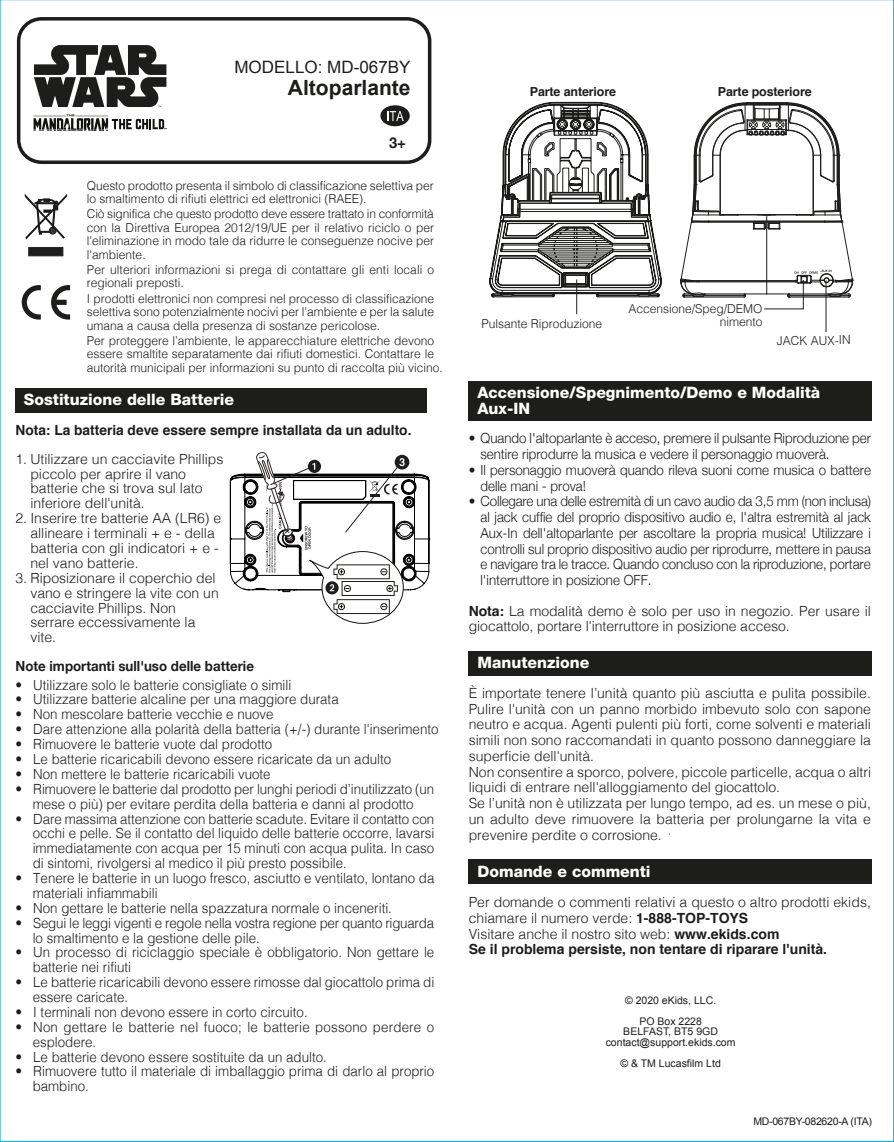
<style>
.page{position:relative;width:894px;height:1142px;background:#fff}
.page>*{position:absolute;margin:0;border:0;box-sizing:border-box;transform-origin:0 0}
.t1{font:700 21px "Arial";color:#1d1d1b}
.t2{font:16.97px "Arial";color:#1d1d1b}
.t3{font:800 15.75px/15.8px "Helvetica Neue";color:#fff}
.t4{font:700 14.88px "Helvetica Neue";color:#1d1d1b}
.t5{font:300 14px/14.9px "Helvetica";color:#1d1d1b;scale:.95 1}
.t6{font:300 14px/15.8px "Helvetica";color:#1d1d1b}
.t7{font:300 14px/15.8px "Helvetica Neue";color:#1d1d1b;scale:.95 1}
.t8{font:700 14px "Helvetica";color:#1d1d1b}
.t9{font:700 14px "Helvetica Neue";color:#1d1d1b;scale:.95 1}
.t10{font:700 12.42px "Helvetica";letter-spacing:-.01em;color:#1d1d1b}
.t11{font:300 12.25px/13.5px "Helvetica";color:#1d1d1b}
.t12{font:10.5px/21px "Arial";color:#1d1d1b;text-align:center}
.t13{font:10.5px "Arial";letter-spacing:-.025em;color:#1d1d1b}
.s1{font-weight:700}
</style>
<div class="page">
<div style="left:380px;top:105px;width:29px;height:21px;background:#1d1d1b;border-radius:50%"></div>
<svg style="left:387px;top:111px;width:16px;height:10px"></svg>
<div style="left:15px;top:388px;width:412px;height:24px;background:#1d1d1b"></div>
<div style="left:468px;top:381px;width:403px;height:39px;background:#1d1d1b"></div>
<div style="left:468px;top:859px;width:403px;height:25px;background:#1d1d1b"></div>
<div style="left:468px;top:650px;width:403px;height:25px;background:#1d1d1b"></div>
<div style="left:29px;top:247px;width:34px;height:9px;background:#1d1d1b;border:1px solid #1d1d1b"></div>
<svg style="left:25px;top:194px;width:42px;height:45px"></svg>
<svg style="left:51px;top:285px;width:19px;height:34px"></svg>
<svg style="left:22px;top:285px;width:19px;height:34px"></svg>
<div style="left:17px;top:17px;width:414px;height:147px;border:4px solid #1d1d1b;border-radius:23px"></div>
<svg style="left:34px;top:45px;width:132px;height:62px"></svg>
<svg style="left:34px;top:114px;width:132px;height:17px"></svg>
<svg style="left:230px;top:452px;width:199px;height:172px"></svg>
<svg style="left:489px;top:102px;width:172px;height:197px"></svg>
<hr style="left:576px;top:279px;width:1px;height:35px;background:#1d1d1b">
<svg style="left:680px;top:102px;width:173px;height:208px"></svg>
<hr style="left:825px;top:280px;width:1px;height:52px;background:#1d1d1b">
<p class="t2" style="left:234px;top:56px;width:178px">MODELLO: MD-067BY</p>
<h1 class="t1" style="left:288px;top:73px;width:124px">Altoparlante</h1>
<p class="t4" style="left:389px;top:131px;width:18px">3+</p>
<p class="t11" style="left:87px;top:177px;width:348px">Questo prodotto presenta il simbolo di classificazione selettiva per lo smaltimento di rifiuti elettrici ed elettronici (RAEE).</p>
<p class="t11" style="left:87px;top:206px;width:348px;text-align:justify">Ciò significa che questo prodotto deve essere trattato in conformità con la Direttiva Europea 2012/19/UE per il relativo riciclo o per l'eliminazione in modo tale da ridurre le conseguenze nocive per l'ambiente.</p>
<p class="t11" style="left:87px;top:262px;width:348px">Per ulteriori informazioni si prega di contattare gli enti locali o regionali preposti.</p>
<p class="t11" style="left:87px;top:291px;width:348px;text-align:justify">I prodotti elettronici non compresi nel processo di classificazione selettiva sono potenzialmente nocivi per l'ambiente e per la salute umana a causa della presenza di sostanze pericolose.</p>
<p class="t11" style="left:87px;top:333px;width:357px">Per proteggere l’ambiente, le apparecchiature elettriche devono essere smaltite separatamente dai rifiuti domestici. Contattare le autorità municipali per informazioni su punto di raccolta più vicino.</p>
<p class="t3" style="left:24px;top:391px;width:212px">Sostituzione delle Batterie</p>
<p class="t8" style="left:15px;top:418px;width:397px">Nota: La batteria deve essere sempre installata da un adulto.</p>
<p class="t6" style="left:30px;top:450px;width:194px;line-height:14.9px;text-indent:-15px">1. Utilizzare un cacciavite Phillips piccolo per aprire il vano batterie che si trova sul lato inferiore dell'unità.</p>
<p class="t6" style="left:30px;top:510px;width:192px;line-height:14.9px;text-indent:-15px">2. Inserire tre batterie AA (LR6) e allineare i terminali + e - della batteria con gli indicatori + e - nel vano batterie.</p>
<p class="t6" style="left:30px;top:569px;width:190px;line-height:14.9px;text-indent:-15px">3. Riposizionare il coperchio del vano e stringere la vite con un cacciavite Phillips. Non serrare eccessivamente la vite.</p>
<p class="t9" style="left:15px;top:655px;width:252px">Note importanti sull'uso delle batterie</p>
<p class="t5" style="left:15px;top:676px;width:292px">• Utilizzare solo le batterie consigliate o simili</p>
<p class="t5" style="left:15px;top:691px;width:341px">• Utilizzare batterie alcaline per una maggiore durata</p>
<p class="t5" style="left:15px;top:706px;width:273px">• Non mescolare batterie vecchie e nuove</p>
<p class="t5" style="left:15px;top:720px;width:446px">• Dare attenzione alla polarità della batteria (+/-) durante l'inserimento</p>
<p class="t5" style="left:15px;top:735px;width:271px">• Rimuovere le batterie vuote dal prodotto</p>
<p class="t5" style="left:15px;top:750px;width:397px">• Le batterie ricaricabili devono essere ricaricate da un adulto</p>
<p class="t5" style="left:15px;top:765px;width:270px">• Non mettere le batterie ricaricabili vuote</p>
<p class="t5" style="left:15px;top:780px;width:442px;text-align:center">• Rimuovere le batterie dal prodotto per lunghi periodi d’inutilizzato (un mese o più) per evitare perdita della batteria e danni al prodotto</p>
<p class="t5" style="left:33px;top:810px;width:424px;text-align:justify;text-indent:-17px">• Dare massima attenzione con batterie scadute. Evitare il contatto con occhi e pelle. Se il contatto del liquido delle batterie occorre, lavarsi immediatamente con acqua per 15 minuti con acqua pulita. In caso di sintomi, rivolgersi al medico il più presto possibile.</p>
<p class="t5" style="left:33px;top:869px;width:424px;text-indent:-17px">• Tenere le batterie in un luogo fresco, asciutto e ventilato, lontano da materiali infiammabili</p>
<p class="t5" style="left:15px;top:899px;width:398px">• Non gettare le batterie nella spazzatura normale o inceneriti.</p>
<p class="t5" style="left:33px;top:914px;width:424px;text-indent:-17px">• Segui le leggi vigenti e regole nella vostra regione per quanto riguarda lo smaltimento e la gestione delle pile.</p>
<p class="t5" style="left:33px;top:943px;width:424px;text-indent:-17px">• Un processo di riciclaggio speciale è obbligatorio. Non gettare le batterie nei rifiuti</p>
<p class="t5" style="left:33px;top:973px;width:424px;text-indent:-17px">• Le batterie ricaricabili devono essere rimosse dal giocattolo prima di essere caricate.</p>
<p class="t5" style="left:15px;top:1003px;width:309px">• I terminali non devono essere in corto circuito.</p>
<p class="t5" style="left:33px;top:1018px;width:424px;text-indent:-17px">• Non gettare le batterie nel fuoco; le batterie possono perdere o esplodere.</p>
<p class="t5" style="left:15px;top:1047px;width:329px">• Le batterie devono essere sostituite da un adulto.</p>
<p class="t5" style="left:33px;top:1062px;width:424px;text-indent:-17px">• Rimuovere tutto il materiale di imballaggio prima di darlo al proprio bambino.</p>
<p class="t10" style="left:529px;top:81px;width:88px">Parte anteriore</p>
<p class="t10" style="left:717px;top:81px;width:95px">Parte posteriore</p>
<p class="t11" style="left:628px;top:301px;width:136px">Accensione/Speg/DEMO</p>
<p class="t11" style="left:481px;top:316px;width:122px">Pulsante Riproduzione</p>
<p class="t11" style="left:719px;top:314px;width:44px">nimento</p>
<p class="t11" style="left:776px;top:333px;width:76px;rotate:-1deg">JACK AUX-IN</p>
<p class="t3" style="left:477px;top:384px;width:344px">Accensione/Spegnimento/Demo e Modalità<br>Aux-IN</p>
<p class="t7" style="left:480px;top:429px;width:412px;text-indent:-12px">• Quando l'altoparlante è acceso, premere il pulsante Riproduzione per sentire riprodurre la musica e vedere il personaggio muoverà.</p>
<p class="t7" style="left:480px;top:461px;width:412px;text-indent:-12px">• Il personaggio muoverà quando rileva suoni come musica o battere delle mani - prova!</p>
<p class="t7" style="left:480px;top:492px;width:412px;text-align:justify;text-indent:-12px">• Collegare una delle estremità di un cavo audio da 3,5 mm (non inclusa) al jack cuffie del proprio dispositivo audio e, l'altra estremità al jack Aux-In dell'altoparlante per ascoltare la propria musica! Utilizzare i controlli sul proprio dispositivo audio per riprodurre, mettere in pausa e navigare tra le tracce. Quando concluso con la riproduzione, portare l'interruttore in posizione OFF.</p>
<p class="t6" style="left:468px;top:602px;width:403px;line-height:14.9px"><span class="s1">Nota:</span> La modalità demo è solo per uso in negozio. Per usare il giocattolo, portare l'interruttore in posizione acceso.</p>
<p class="t3" style="left:477px;top:654px;width:113px">Manutenzione</p>
<p class="t6" style="left:468px;top:683px;width:404px">È importate tenere l’unità quanto più asciutta e pulita possibile.<br>Pulire l'unità con un panno morbido imbevuto solo con sapone neutro e acqua. Agenti pulenti più forti, come solventi e materiali simili non sono raccomandati in quanto possono danneggiare la superficie dell'unità.<br>Non consentire a sporco, polvere, piccole particelle, acqua o altri liquidi di entrare nell'alloggiamento del giocattolo.<br>Se l’unità non è utilizzata per lungo tempo, ad es. un mese o più, un adulto deve rimuovere la batteria per prolungarne la vita e prevenire perdite o corrosione.</p>
<p class="t3" style="left:477px;top:863px;width:174px">Domande e commenti</p>
<p class="t6" style="left:468px;top:893px;width:403px">Per domande o commenti relativi a questo o altro prodotti ekids, chiamare il numero verde: <span class="s1">1-888-TOP-TOYS<br></span>Visitare anche il nostro sito web: <span class="s1">www.ekids.com<br>Se il problema persiste, non tentare di riparare l'unità.</span></p>
<p class="t12" style="left:624px;top:989px;width:93px">© 2020 eKids, LLC.<br>PO Box 2228</p>
<p class="t12" style="left:605px;top:1026px;width:131px;line-height:10.5px">BELFAST, BT5 9GD contact@support.ekids.com</p>
<p class="t12" style="left:620px;top:1052px;width:102px">© &amp; TM Lucasfilm Ltd</p>
<p class="t13" style="left:753px;top:1114px;width:120px">MD-067BY-082620-A (ITA)</p>
</div>
